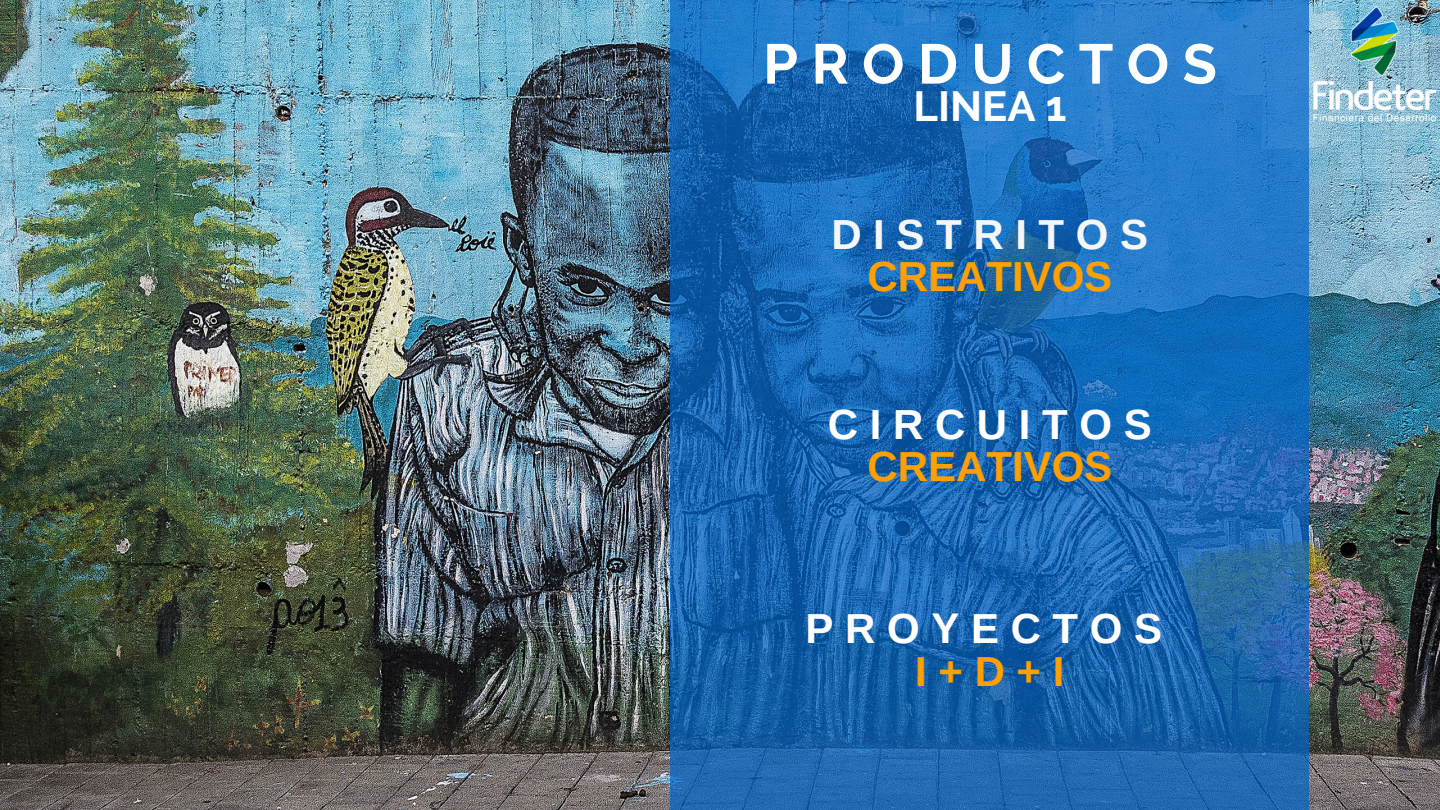
<style>
.page{position:relative;width:1440px;height:810px;background:#fff}
.page>*{position:absolute;margin:0;border:0;box-sizing:border-box;transform-origin:0 0}
.t1{font:700 56px "Raleway";letter-spacing:.24em;color:#fff}
.t2{font:700 42px "Arimo";color:#ff9f00}
.t3{font:700 42px "Arimo";color:#fff}
.t4{font:700 42px "Arimo";color:#f6f6f6}
.t5{font:700 42px "Raleway";color:#fff}
</style>
<div class="page">
<img style="left:0;top:0;width:1440px;height:810px">
<svg style="left:671px;top:0;width:638px;height:810px;background:#1b69b5"></svg>
<img style="left:1309px;top:4px;width:131px;height:121px">
<h1 class="t1" style="left:763px;top:31px;width:455px">PRODUCTOS</h1>
<p class="t5" style="left:914px;top:81px;width:154px">LINEA 1</p>
<p class="t4" style="left:831px;top:211px;width:318px">D I S T R I T O S</p>
<p class="t2" style="left:867px;top:253px;width:246px">CREATIVOS</p>
<p class="t3" style="left:828px;top:401px;width:325px">C I R C U I T O S</p>
<p class="t2" style="left:868px;top:443px;width:246px">CREATIVOS</p>
<p class="t3" style="left:806px;top:605px;width:358px">P R O Y E C T O S</p>
<p class="t2" style="left:915px;top:648px;width:151px">I + D + I</p>
</div>
